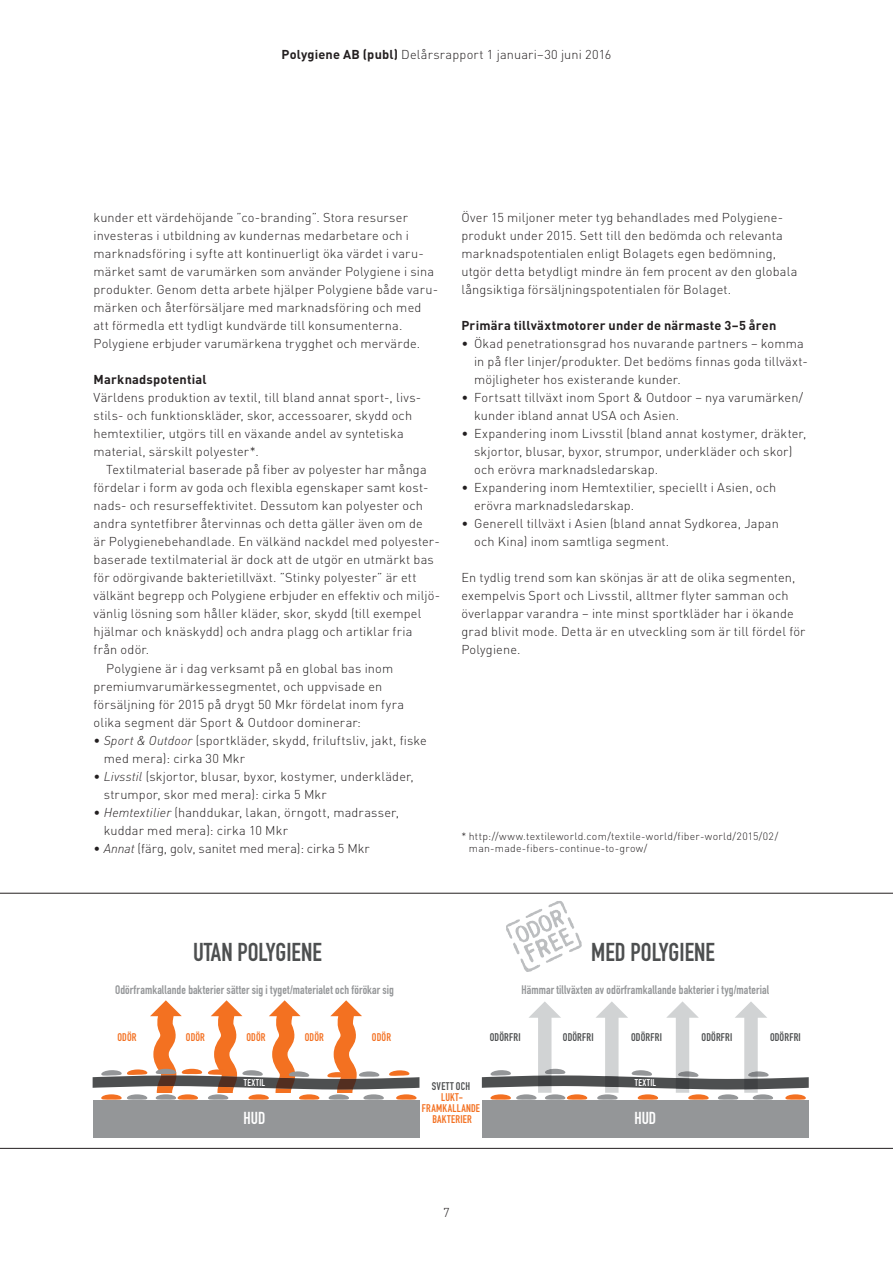
<style>
.page{position:relative;width:893px;height:1263px;background:#fff}
.page>*{position:absolute;margin:0;border:0;box-sizing:border-box;transform-origin:0 0}
.t1{font:25.5px "DIN Engschrift Std";color:#4d4f50}
.t2{font:17.1px "DIN Engschrift Std";color:#fff}
.t3{font:300 12.75px/18px "DINOT";letter-spacing:.015em;color:#231f20}
.t4{font:700 12.75px "DINOT";letter-spacing:.015em;color:#231f20}
.t5{font:12.15px "DIN Engschrift Std";letter-spacing:.01em;color:#949698}
.t6{font:10.95px/10.9px "DIN Engschrift Std";letter-spacing:.01em;color:#f37021;text-align:center}
.t7{font:10.95px "DIN Engschrift Std";letter-spacing:.02em;color:#4d4f50}
.t8{font:300 10.5px/12.6px "DINOT";letter-spacing:.02em;color:#231f20}
.t9{font:9.75px "DIN Engschrift Std";letter-spacing:.035em;color:#fff}
.s1{font-weight:700}
.s2{font-style:italic}
</style>
<div class="page">
<div style="left:93px;top:1100px;width:326px;height:38px;background:#949698"></div>
<svg style="left:93px;top:1000px;width:326px;height:100px"></svg>
<div style="left:482px;top:1100px;width:327px;height:38px;background:#949698"></div>
<svg style="left:482px;top:1001px;width:327px;height:99px"></svg>
<svg style="left:506px;top:901px;width:76px;height:71px"></svg>
<hr style="left:0;top:893px;width:893px;height:1px;background:#231f20">
<hr style="left:0;top:1148px;width:893px;height:1px;background:#231f20">
<p class="t3" style="left:282px;top:45px;width:331px"><span class="s1">Polygiene AB (publ)</span> Delårsrapport 1 januari–30 juni 2016</p>
<p class="t3" style="left:94px;top:208px;width:346px">kunder ett värdehöjande ”co-branding”. Stora resurser investeras i utbildning av kundernas medarbetare och i marknadsföring i syfte att kontinuerligt öka värdet i varu&shy;märket samt de varumärken som använder Polygiene i sina produkter. Genom detta arbete hjälper Polygiene både varu&shy;märken och återförsäljare med marknadsföring och med att förmedla ett tydligt kundvärde till konsumenterna.<br>Polygiene erbjuder varumärkena trygghet och mervärde.</p>
<p class="t4" style="left:94px;top:371px;width:115px">Marknadspotential</p>
<p class="t3" style="left:94px;top:388px;width:329px">Världens produktion av textil, till bland annat sport-, livs&shy;stils- och funktionskläder, skor, accessoarer, skydd och hemtextilier, utgörs till en växande andel av syntetiska material, särskilt polyester*.</p>
<p class="t3" style="left:106px;top:460px;width:322px">Textilmaterial baserade på fiber av polyester har många</p>
<p class="t3" style="left:94px;top:478px;width:336px">fördelar i form av goda och flexibla egenskaper samt kost-</p>
<p class="t3" style="left:94px;top:496px;width:331px">nads- och resurseffektivitet. Dessutom kan polyester och</p>
<p class="t3" style="left:94px;top:514px;width:331px">andra syntetfibrer återvinnas och detta gäller även om de</p>
<p class="t3" style="left:94px;top:532px;width:348px">är Polygienebehandlade. En välkänd nackdel med polyester-</p>
<p class="t3" style="left:94px;top:550px;width:342px">baserade textilmaterial är dock att de utgör en utmärkt bas</p>
<p class="t3" style="left:94px;top:568px;width:324px">för odörgivande bakterietillväxt. ”Stinky polyester” är ett</p>
<p class="t3" style="left:94px;top:586px;width:346px">välkänt begrepp och Polygiene erbjuder en effektiv och miljö-</p>
<p class="t3" style="left:94px;top:604px;width:329px">vänlig lösning som håller kläder, skor, skydd (till exempel</p>
<p class="t3" style="left:94px;top:622px;width:320px">hjälmar och knäskydd) och andra plagg och artiklar fria</p>
<p class="t3" style="left:94px;top:640px;width:57px">från odör.</p>
<p class="t3" style="left:106px;top:658px;width:289px">Polygiene är i dag verksamt på en global bas inom</p>
<p class="t3" style="left:94px;top:676px;width:290px">premiumvarumärkessegmentet, och uppvisade en</p>
<p class="t3" style="left:94px;top:694px;width:312px">försäljning för 2015 på drygt 50 Mkr fördelat inom fyra</p>
<p class="t3" style="left:94px;top:712px;width:269px">olika segment där Sport &amp; Outdoor dominerar:</p>
<p class="t3" style="left:104px;top:730px;width:325px;text-indent:-10px">• <span class="s2">Sport &amp; Outdoor</span> (sportkläder, skydd, friluftsliv, jakt, fiske med mera): cirka 30 Mkr</p>
<p class="t3" style="left:104px;top:766px;width:312px;text-indent:-10px">• <span class="s2">Livsstil</span> (skjortor, blusar, byxor, kostymer, underkläder, strumpor, skor med mera): cirka 5 Mkr</p>
<p class="t3" style="left:104px;top:802px;width:297px;text-indent:-10px">• <span class="s2">Hemtextilier</span> (handdukar, lakan, örngott, madrasser, kuddar med mera): cirka 10 Mkr</p>
<p class="t3" style="left:94px;top:838px;width:278px">• <span class="s2">Annat</span> (färg, golv, sanitet med mera): cirka 5 Mkr</p>
<p class="t3" style="left:461px;top:208px;width:338px">Över 15 miljoner meter tyg behandlades med Polygiene&shy;produkt under 2015. Sett till den bedömda och relevanta marknadspotentialen enligt Bolagets egen bedömning, utgör detta betydligt mindre än fem procent av den globala långsiktiga försäljningspotentialen för Bolaget.</p>
<p class="t4" style="left:461px;top:317px;width:316px">Primära tillväxtmotorer under de närmaste 3–5 åren</p>
<p class="t3" style="left:474px;top:334px;width:333px;text-indent:-13px">• Ökad penetrationsgrad hos nuvarande partners – komma in på fler linjer/produkter. Det bedöms finnas goda tillväxt&shy;möjligheter hos existerande kunder.</p>
<p class="t3" style="left:474px;top:388px;width:331px;text-indent:-13px">• Fortsatt tillväxt inom Sport &amp; Outdoor – nya varumärken/ kunder ibland annat USA och Asien.</p>
<p class="t3" style="left:474px;top:424px;width:334px;text-indent:-13px">• Expandering inom Livsstil (bland annat kostymer, dräkter, skjortor, blusar, byxor, strumpor, underkläder och skor) och erövra marknadsledarskap.</p>
<p class="t3" style="left:474px;top:478px;width:304px;text-indent:-13px">• Expandering inom Hemtextilier, speciellt i Asien, och erövra marknadsledarskap.</p>
<p class="t3" style="left:474px;top:514px;width:306px;text-indent:-13px">• Generell tillväxt i Asien (bland annat Sydkorea, Japan och Kina) inom samtliga segment.</p>
<p class="t3" style="left:461px;top:568px;width:346px">En tydlig trend som kan skönjas är att de olika segmenten, exempelvis Sport och Livsstil, alltmer flyter samman och överlappar varandra – inte minst sportkläder har i ökande grad blivit mode. Detta är en utveckling som är till fördel för Polygiene.</p>
<p class="t8" style="left:469px;top:829px;width:311px;text-indent:-8px">* http://www.textileworld.com/textile-world/fiber-world/2015/02/ man-made-fibers-continue-to-grow/</p>
<h1 class="t1" style="left:193px;top:937px;width:130px">UTAN POLYGIENE</h1>
<h1 class="t1" style="left:591px;top:937px;width:125px">MED POLYGIENE</h1>
<p class="t5" style="left:115px;top:983px;width:280px">Odörframkallande bakterier sätter sig i tyget/materialet och förökar sig</p>
<p class="t5" style="left:522px;top:982px;width:249px">Hämmar tillväxten av odörframkallande bakterier i tyg/material</p>
<p class="t6" style="left:305px;top:1032px;width:21px">ODÖR</p>
<p class="t6" style="left:372px;top:1032px;width:21px">ODÖR</p>
<p class="t6" style="left:117px;top:1032px;width:21px">ODÖR</p>
<p class="t6" style="left:186px;top:1032px;width:21px">ODÖR</p>
<p class="t6" style="left:247px;top:1032px;width:21px">ODÖR</p>
<p class="t7" style="left:490px;top:1031px;width:32px">ODÖRFRI</p>
<p class="t7" style="left:563px;top:1031px;width:32px">ODÖRFRI</p>
<p class="t7" style="left:631px;top:1031px;width:32px">ODÖRFRI</p>
<p class="t7" style="left:702px;top:1031px;width:32px">ODÖRFRI</p>
<p class="t7" style="left:770px;top:1031px;width:32px">ODÖRFRI</p>
<p class="t9" style="left:244px;top:1077px;width:23px">TEXTIL</p>
<p class="t9" style="left:635px;top:1077px;width:23px">TEXTIL</p>
<p class="t7" style="left:432px;top:1079px;width:40px">SVETT OCH</p>
<p class="t6" style="left:422px;top:1091px;width:60px">LUKT-<br>FRAMKALLANDE<br>BAKTERIER</p>
<h2 class="t2" style="left:244px;top:1108px;width:23px">HUD</h2>
<h2 class="t2" style="left:634px;top:1108px;width:23px">HUD</h2>
<p class="t3" style="left:443px;top:1203px;width:8px">7</p>
</div>
